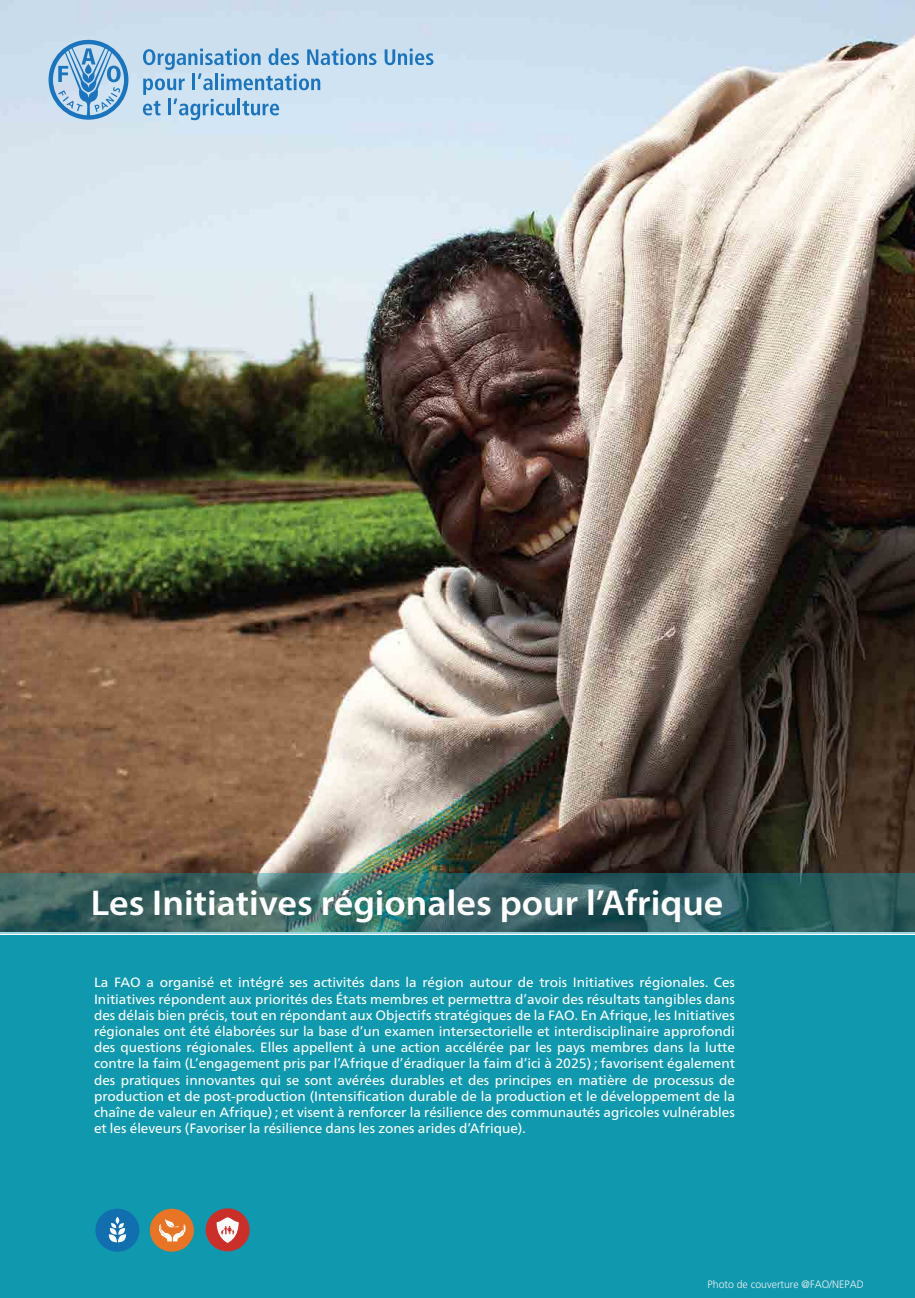
<style>
.page{position:relative;width:915px;height:1298px;background:#fff}
.page>*{position:absolute;margin:0;border:0;box-sizing:border-box;transform-origin:0 0}
.t1{font:600 36px "Myriad Pro";color:#fff;scale:1.05 1}
.t2{font:13.5px/16.2px "Frutiger Neue LTCYR";color:#fff;text-align:justify}
.t3{font:300 10.8px "Frutiger LT Std";color:#f1f1f2}
</style>
<div class="page">
<img style="left:0;top:0;width:914px;height:873px">
<div style="left:0;top:935px;width:914px;height:362px;background:#0f98ae"></div>
<svg style="left:0;top:873px;width:914px;height:60px;background:#376464"></svg>
<div style="left:205px;top:1208px;width:44px;height:42px;background:#cb2f2a;border-radius:50%"></div>
<svg style="left:216px;top:1217px;width:23px;height:25px"></svg>
<div style="left:150px;top:1208px;width:44px;height:43px;background:#e87525;border-radius:50%"></div>
<svg style="left:159px;top:1219px;width:26px;height:22px"></svg>
<div style="left:95px;top:1208px;width:44px;height:43px;background:#126faf;border-radius:50%"></div>
<svg style="left:109px;top:1217px;width:17px;height:25px"></svg>
<svg style="left:49px;top:40px;width:79px;height:80px;background:#8eb9dd"></svg>
<svg style="left:384px;top:49px;width:49px;height:16px"></svg>
<svg style="left:143px;top:48px;width:233px;height:72px;background:#accde7"></svg>
<h1 class="t1" style="left:91px;top:880px;width:603px">Les Initiatives régionales pour l’Afrique</h1>
<p class="t2" style="left:94px;top:974px;width:642px">La FAO a organisé et intégré ses activités dans la région autour de trois Initiatives régionales. Ces Initiatives répondent aux priorités des États membres et permettra d’avoir des résultats tangibles dans des délais bien précis, tout en répondant aux Objectifs stratégiques de la FAO. En Afrique, les Initiatives régionales ont été élaborées sur la base d’un examen intersectorielle et interdisciplinaire approfondi des questions régionales. Elles appellent à une action accélérée par les pays membres dans la lutte contre la faim (L’engagement pris par l’Afrique d’éradiquer la faim d’ici à 2025) ; favorisent également des pratiques innovantes qui se sont avérées durables et des principes en matière de processus de production et de post-production (Intensification durable de la production et le développement de la chaîne de valeur en Afrique) ; et visent à renforcer la résilience des communautés agricoles vulnérables et les éleveurs (Favoriser la résilience dans les zones arides d’Afrique).</p>
<p class="t3" style="left:707px;top:1278px;width:158px">Photo de couverture @FAO/NEPAD</p>
</div>
